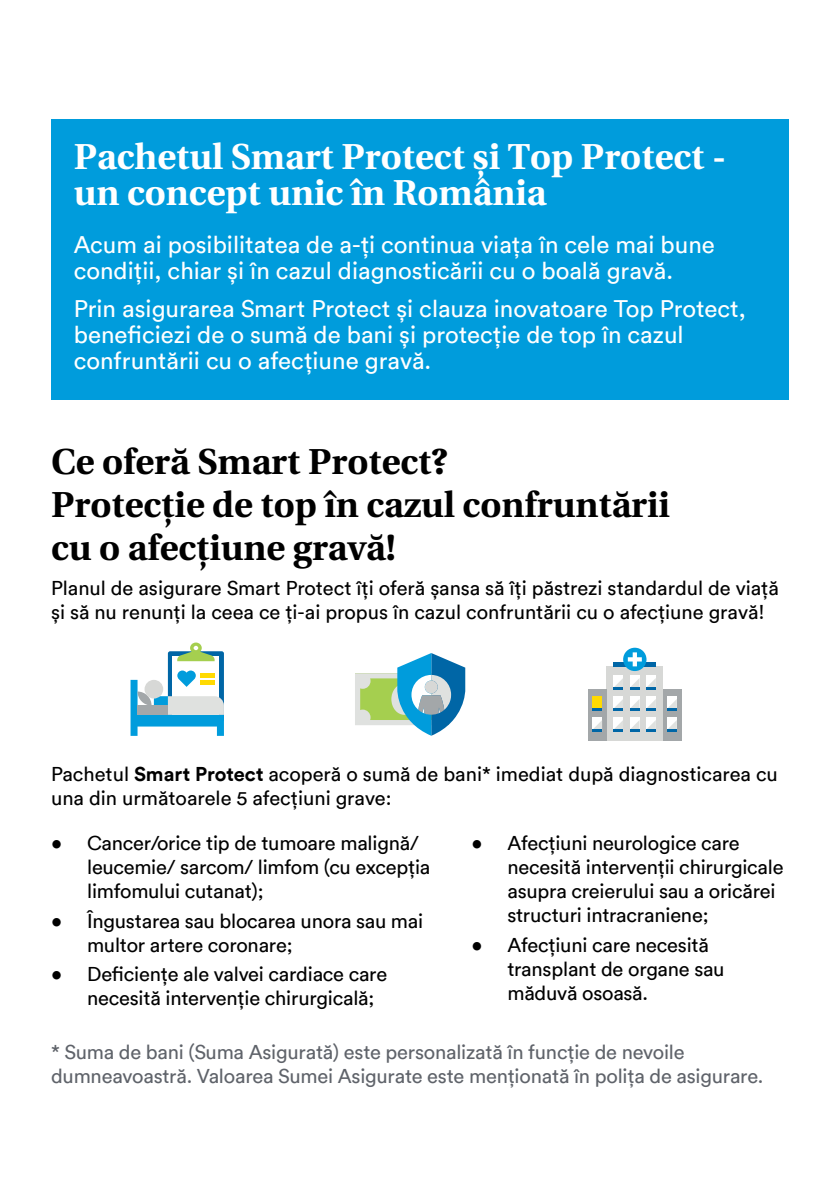
<style>
.page{position:relative;width:840px;height:1191px;background:#fff}
.page>*{position:absolute;margin:0;border:0;box-sizing:border-box;transform-origin:0 0}
.t1{font:700 36px/43.2px "Linguistics Pro";color:#000}
.t2{font:700 36px/36px "Linguistics Pro";color:#fff}
.t3{font:24px/26px "Circular";color:#fff}
.t4{font:20px/24px "Circular";letter-spacing:-.01em;color:#000}
.t5{font:20px/24px "Circular";letter-spacing:-.01em;color:#5f636a}
.s1{font-weight:700}
</style>
<div class="page">
<div style="left:51px;top:119px;width:737px;height:281px;background:#009cdc"></div>
<div style="left:606px;top:666px;width:56px;height:75px;background:#d7d8d6"></div>
<div style="left:662px;top:689px;width:19px;height:52px;background:#a3a7a9"></div>
<div style="left:613px;top:661px;width:42px;height:5px;background:#0066a6"></div>
<div style="left:646px;top:675px;width:9px;height:14px;background:#fff"></div>
<div style="left:629px;top:675px;width:10px;height:14px;background:#fff"></div>
<div style="left:613px;top:675px;width:9px;height:14px;background:#fff"></div>
<div style="left:646px;top:696px;width:9px;height:14px;background:#fff"></div>
<svg style="left:646px;top:679px;width:9px;height:10px"></svg>
<svg style="left:629px;top:678px;width:10px;height:11px"></svg>
<svg style="left:613px;top:679px;width:9px;height:10px"></svg>
<div style="left:646px;top:717px;width:9px;height:14px;background:#fff"></div>
<div style="left:629px;top:717px;width:10px;height:14px;background:#fff"></div>
<div style="left:613px;top:717px;width:9px;height:14px;background:#fff"></div>
<svg style="left:646px;top:721px;width:9px;height:10px"></svg>
<div style="left:667px;top:717px;width:9px;height:14px;background:#fff"></div>
<svg style="left:667px;top:721px;width:9px;height:10px"></svg>
<svg style="left:629px;top:720px;width:10px;height:11px"></svg>
<svg style="left:613px;top:721px;width:9px;height:10px"></svg>
<div style="left:629px;top:696px;width:10px;height:14px;background:#fff"></div>
<div style="left:613px;top:696px;width:9px;height:14px;background:#fff"></div>
<svg style="left:629px;top:699px;width:10px;height:11px"></svg>
<svg style="left:646px;top:700px;width:9px;height:10px"></svg>
<div style="left:667px;top:696px;width:9px;height:14px;background:#fff"></div>
<svg style="left:667px;top:700px;width:9px;height:10px"></svg>
<div style="left:587px;top:689px;width:19px;height:52px;background:#a3a7a9"></div>
<div style="left:592px;top:717px;width:9px;height:14px;background:#fff"></div>
<svg style="left:592px;top:721px;width:9px;height:10px"></svg>
<div style="left:592px;top:696px;width:9px;height:14px;background:#ffda02"></div>
<svg style="left:592px;top:708px;width:9px;height:2px"></svg>
<svg style="left:613px;top:700px;width:9px;height:10px"></svg>
<svg style="left:622px;top:647px;width:24px;height:24px"></svg>
<svg style="left:627px;top:652px;width:14px;height:14px"></svg>
<svg style="left:355px;top:653px;width:110px;height:82px"></svg>
<div style="left:168px;top:651px;width:56px;height:71px;background:#0066a6;border-radius:2px"></div>
<div style="left:172px;top:656px;width:47px;height:64px;background:#fff"></div>
<svg style="left:177px;top:642px;width:37px;height:19px"></svg>
<svg style="left:130px;top:670px;width:94px;height:66px"></svg>
<div style="left:137px;top:705px;width:31px;height:10px;background:#a3a7a9"></div>
<div style="left:144px;top:680px;width:19px;height:18px;background:#d7d8d6;border-radius:50%"></div>
<h1 class="t2" style="left:74px;top:137px;width:653px">Pachetul Smart Protect și Top Protect - un concept unic în România</h1>
<p class="t3" style="left:74px;top:231px;width:642px">Acum ai posibilitatea de a-ți continua viața în cele mai bune condiții, chiar și în cazul diagnosticării cu o boală gravă.</p>
<p class="t3" style="left:74px;top:294px;width:673px">Prin asigurarea Smart Protect și clauza inovatoare Top Protect, beneficiezi de o sumă de bani și protecție de top în cazul confruntării cu o afecțiune gravă.</p>
<h1 class="t1" style="left:51px;top:438px;width:620px">Ce oferă Smart Protect?<br>Protecție de top în cazul confruntării cu o afecțiune gravă!</h1>
<p class="t4" style="left:51px;top:575px;width:729px">Planul de asigurare Smart Protect îți oferă șansa să îți păstrezi standardul de viață și să nu renunți la ceea ce ți-ai propus în cazul confruntării cu o afecțiune gravă!</p>
<p class="t4" style="left:51px;top:761px;width:728px">Pachetul <span class="s1">Smart Protect</span> acoperă o sumă de bani* imediat după diagnosticarea cu una din următoarele 5 afecțiuni grave:</p>
<p class="t4" style="left:87px;top:830px;width:344px;text-indent:-36px">• Cancer/orice tip de tumoare malignă/ leucemie/ sarcom/ limfom (cu excepţia limfomului cutanat);</p>
<p class="t4" style="left:87px;top:907px;width:337px;text-indent:-36px">• Îngustarea sau blocarea unora sau mai multor artere coronare;</p>
<p class="t4" style="left:87px;top:961px;width:301px;text-indent:-36px">• Deficiențe ale valvei cardiace care necesită intervenție chirurgicală;</p>
<p class="t4" style="left:507px;top:830px;width:277px;text-indent:-36px">• Afecțiuni neurologice care necesită intervenţii chirurgicale asupra creierului sau a oricărei structuri intracraniene;</p>
<p class="t4" style="left:507px;top:931px;width:218px;text-indent:-36px">• Afecțiuni care necesită transplant de organe sau măduvă osoasă.</p>
<p class="t5" style="left:51px;top:1039px;width:713px">* Suma de bani (Suma Asigurată) este personalizată în funcție de nevoile dumneavoastră. Valoarea Sumei Asigurate este menționată în polița de asigurare.</p>
</div>
